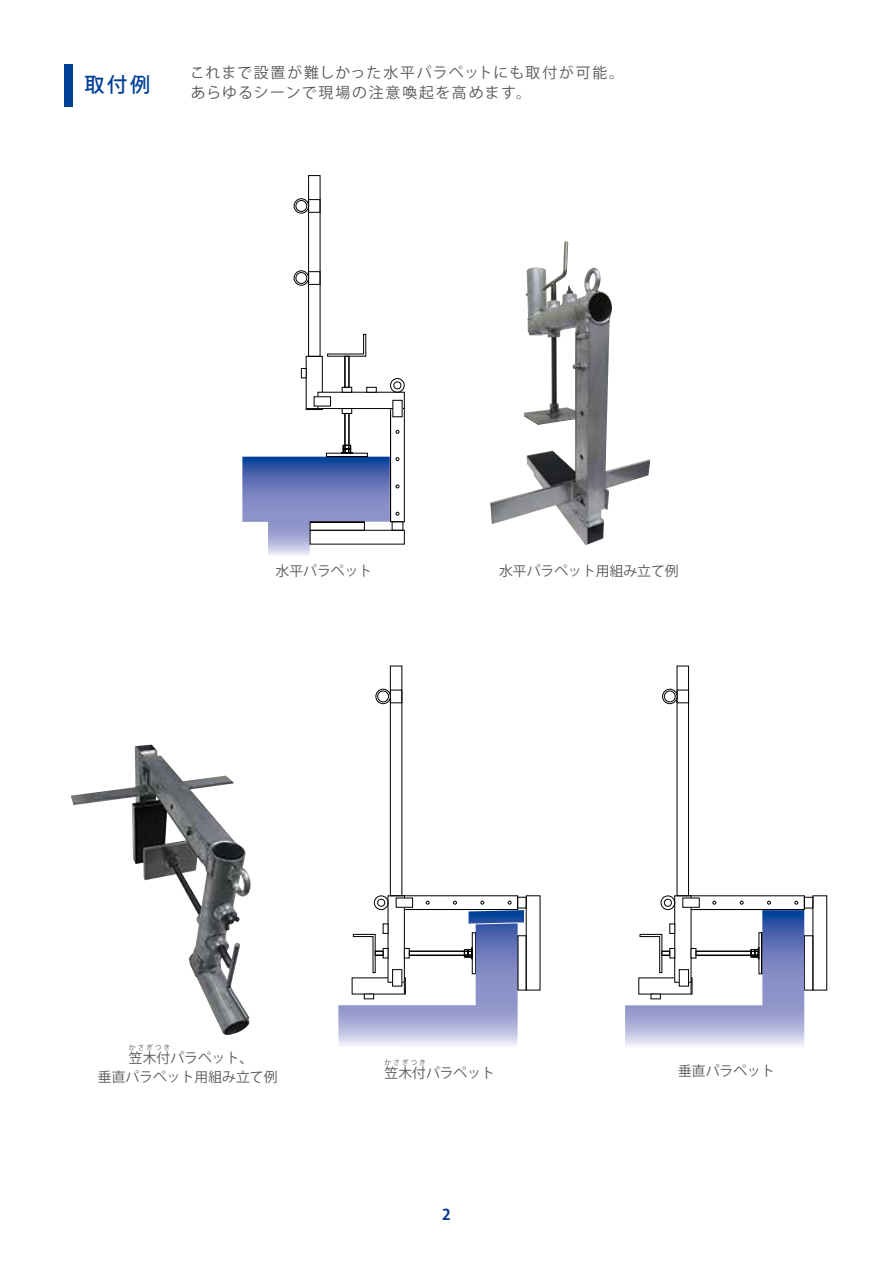
<style>
.page{position:relative;width:893px;height:1263px;background:#fff}
.page>*{position:absolute;margin:0;border:0;box-sizing:border-box;transform-origin:0 0}
.t1{font:500 20.25px "Koz Go Pro";color:#003f98}
.t2{font:14.85px/20.2px "Koz Go Pro";letter-spacing:.09em;color:#595757}
.t3{font:700 14.85px "Koz Go Pro";color:#003894}
.t4{font:13.8px "Koz Go Pro";color:#595757}
.t5{font:6.9px "Koz Go Pro";letter-spacing:.25em;color:#595757}
</style>
<div class="page">
<div style="left:306px;top:356px;width:16px;height:54px;border:1px solid #040000"></div>
<div style="left:310px;top:530px;width:94px;height:14px;border:1px solid #040000"></div>
<hr style="left:390px;top:413px;width:1px;height:109px;background:#040000">
<svg style="left:306px;top:408px;width:12px;height:1px"></svg>
<div style="left:318px;top:392px;width:86px;height:16px;background:#fff"></div>
<div style="left:318px;top:392px;width:86px;height:17px;border:1px solid #040000"></div>
<div style="left:314px;top:397px;width:17px;height:9px;background:#fff"></div>
<div style="left:393px;top:400px;width:9px;height:17px;background:#fff"></div>
<div style="left:301px;top:368px;width:5px;height:10px;border:1px solid #040000"></div>
<div style="left:367px;top:387px;width:9px;height:5px;border:1px solid #040000"></div>
<div style="left:342px;top:387px;width:10px;height:5px;border:1px solid #040000"></div>
<div style="left:342px;top:408px;width:10px;height:5px;border:1px solid #040000"></div>
<svg style="left:327px;top:334px;width:39px;height:22px"></svg>
<div style="left:390px;top:378px;width:14px;height:14px;border:1px solid #040000;border-radius:50%"></div>
<div style="left:394px;top:382px;width:7px;height:7px;border:1px solid #040000;border-radius:50%"></div>
<hr style="left:345px;top:356px;width:1px;height:31px;background:#040000">
<hr style="left:348px;top:356px;width:1px;height:31px;background:#040000">
<hr style="left:345px;top:413px;width:1px;height:32px;background:#040000">
<hr style="left:348px;top:413px;width:1px;height:32px;background:#040000">
<svg style="left:242px;top:445px;width:148px;height:111px"></svg>
<div style="left:308px;top:175px;width:12px;height:181px;border:1px solid #040000"></div>
<svg style="left:294px;top:199px;width:15px;height:14px"></svg>
<div style="left:294px;top:199px;width:15px;height:14px;border:1px solid #040000;border-radius:50%"></div>
<div style="left:296px;top:200px;width:11px;height:11px;border:1px solid #040000;border-radius:50%"></div>
<svg style="left:294px;top:271px;width:15px;height:14px"></svg>
<div style="left:294px;top:271px;width:15px;height:14px;border:1px solid #040000;border-radius:50%"></div>
<div style="left:296px;top:272px;width:11px;height:12px;border:1px solid #040000;border-radius:50%"></div>
<div style="left:526px;top:896px;width:14px;height:94px;border:1px solid #040000"></div>
<hr style="left:408px;top:909px;width:110px;height:1px;background:#000">
<svg style="left:395px;top:898px;width:7px;height:10px"></svg>
<div style="left:396px;top:898px;width:17px;height:9px;background:#fff"></div>
<div style="left:374px;top:896px;width:14px;height:14px;border:1px solid #040000;border-radius:50%"></div>
<div style="left:378px;top:899px;width:7px;height:7px;border:1px solid #040000;border-radius:50%"></div>
<svg style="left:453px;top:901px;width:4px;height:3px"></svg>
<div style="left:390px;top:666px;width:12px;height:230px;border:1px solid #040000"></div>
<div style="left:390px;top:690px;width:12px;height:13px;border:1px solid #040000"></div>
<svg style="left:376px;top:689px;width:14px;height:15px"></svg>
<div style="left:376px;top:689px;width:14px;height:15px;border:1px solid #040000;border-radius:50%"></div>
<div style="left:378px;top:691px;width:11px;height:11px;border:1px solid #040000;border-radius:50%"></div>
<svg style="left:338px;top:910px;width:186px;height:136px"></svg>
<hr style="left:518px;top:936px;width:1px;height:54px;background:#000">
<div style="left:804px;top:936px;width:9px;height:54px;border:1px solid #040000"></div>
<hr style="left:804px;top:936px;width:1px;height:54px;background:#040000">
<hr style="left:695px;top:909px;width:109px;height:1px;background:#040000">
<div style="left:804px;top:897px;width:9px;height:11px;border:1px solid #040000"></div>
<svg style="left:682px;top:898px;width:7px;height:10px"></svg>
<div style="left:683px;top:898px;width:16px;height:9px;background:#fff"></div>
<div style="left:661px;top:896px;width:14px;height:14px;border:1px solid #040000;border-radius:50%"></div>
<div style="left:664px;top:899px;width:7px;height:7px;border:1px solid #040000;border-radius:50%"></div>
<svg style="left:767px;top:901px;width:4px;height:3px"></svg>
<svg style="left:625px;top:910px;width:179px;height:136px"></svg>
<div style="left:677px;top:666px;width:12px;height:230px;border:1px solid #040000"></div>
<div style="left:677px;top:690px;width:12px;height:13px;border:1px solid #040000"></div>
<svg style="left:663px;top:689px;width:14px;height:15px"></svg>
<div style="left:662px;top:689px;width:15px;height:15px;border:1px solid #040000;border-radius:50%"></div>
<div style="left:664px;top:691px;width:11px;height:11px;border:1px solid #040000;border-radius:50%"></div>
<div style="left:64px;top:64px;width:8px;height:42px;background:#003f98"></div>
<img style="left:490px;top:241px;width:160px;height:304px">
<img style="left:71px;top:744px;width:180px;height:291px">
<h1 class="t1" style="left:85px;top:72px;width:67px">取付例</h1>
<p class="t2" style="left:190px;top:62px;width:435px">これまで設置が難しかった水平パラペットにも取付が可能。あらゆるシーンで現場の注意喚起を高めます。</p>
<p class="t4" style="left:276px;top:562px;width:98px">水平パラペット</p>
<p class="t4" style="left:499px;top:562px;width:181px">水平パラペット用組み立て例</p>
<p class="t5" style="left:129px;top:1042px;width:43px">かさぎつき</p>
<p class="t4" style="left:98px;top:1068px;width:181px">垂直パラペット用組み立て例</p>
<p class="t4" style="left:129px;top:1048px;width:126px">笠木付パラペット、</p>
<p class="t5" style="left:385px;top:1058px;width:43px">かさぎつき</p>
<p class="t4" style="left:385px;top:1064px;width:112px">笠木付パラペット</p>
<p class="t3" style="left:442px;top:1205px;width:10px">2</p>
<p class="t4" style="left:678px;top:1062px;width:98px">垂直パラペット</p>
</div>
